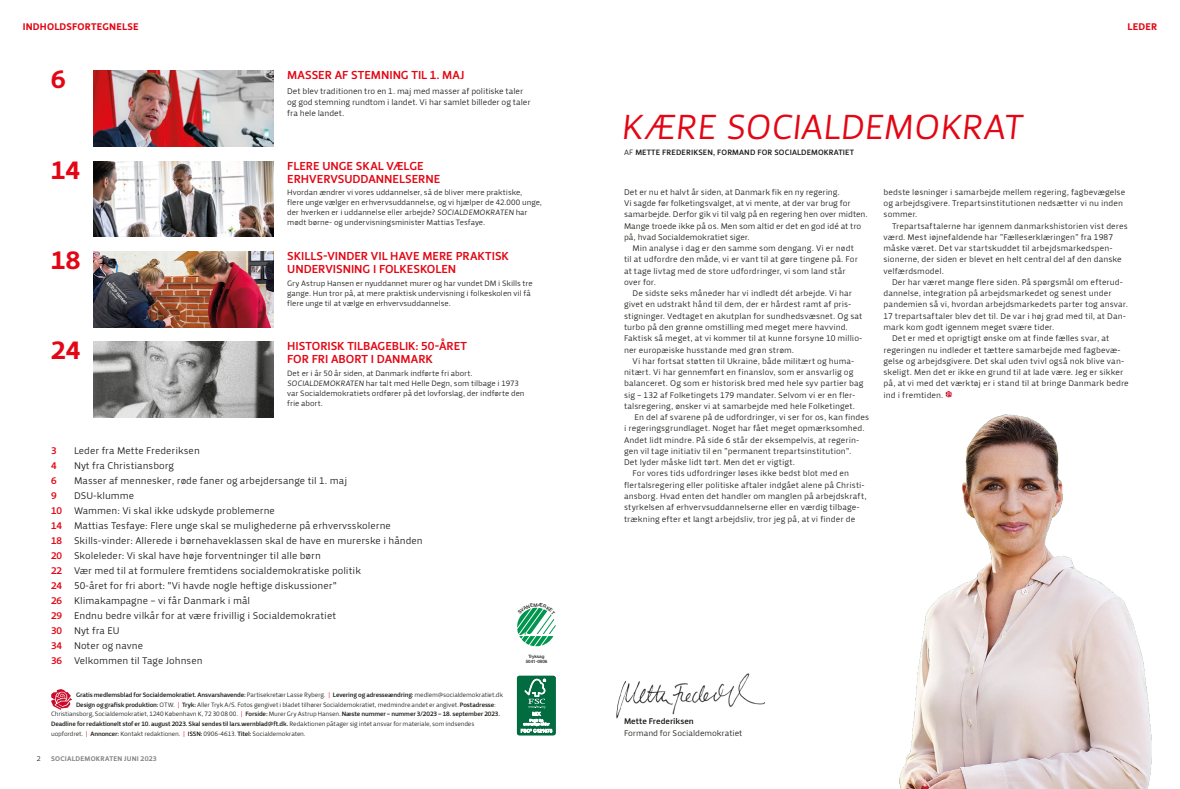
<style>
.page{position:relative;width:1180px;height:789px;background:#fff}
.page>*{position:absolute;margin:0;border:0;box-sizing:border-box;transform-origin:0 0}
.t1{font:italic 36px "Priva Pro One";letter-spacing:-.01em;color:#e30614}
.t2{font:26px "Priva Pro Four";color:#e30614}
.t3{font:12px/13px "Priva Pro Three";letter-spacing:-.005em;color:#e30614}
.t4{font:10px "Priva Pro One";color:#1d1d1b}
.t5{font:10px "Priva Pro Four";letter-spacing:.02em;color:#e30614}
.t6{font:10px "Priva Pro Three";color:#e30614}
.Brød_indryk{font:8.5px/11.2px "Priva Pro One";letter-spacing:.005em;color:#1d1d1b}
.Brød{font:8.5px/11.2px "Priva Pro One";letter-spacing:-.01em;color:#1d1d1b}
.Brød-2{font:8.5px "Priva Pro Three";letter-spacing:-.005em;color:#1d1d1b}
.t7{font:8px/10px "Priva Pro One";letter-spacing:-.01em;color:#1d1d1b}
.t8{font:8px "Priva Pro Three";letter-spacing:.015em;color:#1d1d1b}
.t9{font:7px "Priva Pro Four";letter-spacing:.035em;color:#878787}
.t10{font:7px "Priva Pro One";color:#1d1d1b}
.t11{font:6.5px/9.5px "Priva Pro One";letter-spacing:-.02em;color:#1d1d1b}
.t12{font:6.5px "Priva Pro Three";letter-spacing:-.025em;color:#1d1d1b}
.t13{font:500 4.5px/5.4px "Helvetica Neue LT Std";color:#1d1d1b;text-align:center}
.s1{font-style:italic}
.s2{font-family:"Priva Pro Three";color:#e30614}
.s3{font-family:"Priva Pro One"}
.s4{font-family:"Priva Pro One";color:#e30614}
.s5{font-family:"Priva Pro Three"}
.s6{color:#e30614}
</style>
<div class="page">
<img style="left:94px;top:161px;width:179px;height:76px">
<img style="left:94px;top:71px;width:179px;height:76px">
<img style="left:94px;top:251px;width:179px;height:76px">
<img style="left:94px;top:341px;width:179px;height:76px">
<svg style="left:51px;top:689px;width:21px;height:20px"></svg>
<img style="left:616px;top:673px;width:149px;height:46px">
<svg style="left:516px;top:675px;width:40px;height:60px;background:#378b69"></svg>
<img style="left:899px;top:391px;width:253px;height:397px">
<svg style="left:517px;top:607px;width:39px;height:40px"></svg>
<p class="t5" style="left:23px;top:20px;width:117px">INDHOLDSFORTEGNELSE</p>
<p class="t5" style="left:1127px;top:20px;width:31px">LEDER</p>
<p class="t2" style="left:51px;top:63px;width:16px">6</p>
<p class="t2" style="left:51px;top:153px;width:31px">14</p>
<p class="t2" style="left:51px;top:243px;width:31px">18</p>
<p class="t2" style="left:51px;top:333px;width:31px">24</p>
<p class="t3" style="left:287px;top:69px;width:179px">MASSER AF STEMNING TIL 1. MAJ</p>
<p class="Brød_indryk" style="left:287px;top:85px;width:245px">Det blev traditionen tro en 1. maj med masser af politiske taler og god stemning rundtom i landet. Vi har samlet billeder og taler fra hele landet.</p>
<p class="t3" style="left:287px;top:159px;width:155px">FLERE UNGE SKAL VÆLGE<br>ERHVERVSUDDANNELSERNE</p>
<p class="t7" style="left:287px;top:188px;width:256px">Hvordan ændrer vi vores uddannelser, så de bliver mere praktiske,<br>flere unge vælger en erhvervsuddannelse, og vi hjælper de 42.000 unge, der hverken er i uddannelse eller arbejde? <span class="s1">SOCIALDEMOKRATEN</span> har mødt børne- og undervisningsminister Mattias Tesfaye.</p>
<p class="t3" style="left:287px;top:249px;width:223px">SKILLS-VINDER VIL HAVE MERE PRAKTISK<br>UNDERVISNING I FOLKESKOLEN</p>
<p class="t7" style="left:287px;top:278px;width:247px">Gry Astrup Hansen er nyuddannet murer og har vundet DM i Skills tre gange. Hun tror på, at mere praktisk undervisning i folkeskolen vil få flere unge til at vælge en erhvervsuddannelse.</p>
<p class="t3" style="left:287px;top:339px;width:181px">HISTORISK TILBAGEBLIK: 50-ÅRET<br>FOR FRI ABORT I DANMARK</p>
<p class="t7" style="left:287px;top:368px;width:239px">Det er i år 50 år siden, at Danmark indførte fri abort.<br><span class="s1">SOCIALDEMOKRATEN</span> har talt med Helle Degn, som tilbage i 1973 var Socialdemokratiets ordfører på det lovforslag, der indførte den frie abort.</p>
<p class="t6" style="left:51px;top:443px;width:7px">3</p>
<p class="t4" style="left:74px;top:443px;width:127px">Leder fra Mette Frederiksen</p>
<p class="t6" style="left:51px;top:458px;width:7px">4</p>
<p class="t4" style="left:74px;top:458px;width:101px">Nyt fra Christiansborg</p>
<p class="t6" style="left:51px;top:473px;width:7px">6</p>
<p class="t4" style="left:74px;top:473px;width:274px">Masser af mennesker, røde faner og arbejdersange til 1. maj</p>
<p class="t6" style="left:51px;top:488px;width:7px">9</p>
<p class="t4" style="left:74px;top:488px;width:62px">DSU-klumme</p>
<p class="t4" style="left:51px;top:503px;width:225px"><span class="s2">10</span> Wammen: Vi skal ikke udskyde problemerne</p>
<p class="t4" style="left:51px;top:518px;width:341px"><span class="s2">14</span> Mattias Tesfaye: Flere unge skal se mulighederne på erhvervsskolerne</p>
<p class="t4" style="left:51px;top:533px;width:373px"><span class="s2">18</span> Skills-vinder: Allerede i børnehaveklassen skal de have en murerske i hånden</p>
<p class="t4" style="left:51px;top:548px;width:271px"><span class="s2">20</span> Skoleleder: Vi skal have høje forventninger til alle børn</p>
<p class="t4" style="left:51px;top:563px;width:311px"><span class="s2">22</span> Vær med til at formulere fremtidens socialdemokratiske politik</p>
<p class="t4" style="left:51px;top:578px;width:287px"><span class="s2">24</span> 50-året for fri abort: "Vi havde nogle heftige diskussioner"</p>
<p class="t4" style="left:51px;top:593px;width:201px"><span class="s2">26</span> Klimakampagne – vi får Danmark i mål</p>
<p class="t4" style="left:51px;top:608px;width:286px"><span class="s2">29</span> Endnu bedre vilkår for at være frivillig i Socialdemokratiet</p>
<p class="t4" style="left:51px;top:623px;width:70px"><span class="s2">30</span> Nyt fra EU</p>
<p class="t4" style="left:51px;top:638px;width:94px"><span class="s2">34</span> Noter og navne</p>
<p class="t4" style="left:51px;top:653px;width:153px"><span class="s2">36</span> Velkommen til Tage Johnsen</p>
<p class="t12" style="left:76px;top:690px;width:428px">Gratis medlemsblad for Socialdemokratiet. Ansvarshavende: <span class="s3">Partisekretær Lasse Ryberg.</span> <span class="s4">|</span> Levering og adresseændring: <span class="s3">medlem@socialdemokratiet.dk</span></p>
<p class="t11" style="left:51px;top:699px;width:450px;text-indent:25px"><span class="s5">Design og grafisk produktion:</span> OTW. <span class="s6">|</span> <span class="s5">Tryk:</span> Aller Tryk A/S. Fotos gengivet i bladet tilhører Socialdemokratiet, medmindre andet er angivet. <span class="s5">Postadresse</span>:<br>Christiansborg, Socialdemokratiet, 1240 København K, 72 30 08 00. <span class="s6">|</span> <span class="s5">Forside:</span> Murer Gry Astrup Hansen. <span class="s5">Næste nummer – nummer 3/2023 – 18. september 2023.</span></p>
<p class="t12" style="left:51px;top:719px;width:425px">Deadline for redaktionelt stof er 10. august 2023. Skal sendes til lars.wernblad@ft.dk. <span class="s3">Redaktionen påtager sig intet ansvar for materiale, som indsendes</span></p>
<p class="t11" style="left:51px;top:728px;width:256px">uopfordret. <span class="s6">|</span> <span class="s5">Annoncer:</span> Kontakt redaktionen. <span class="s6">|</span> <span class="s5">ISSN:</span> 0906-4613. <span class="s5">Titel:</span> Socialdemokraten.</p>
<p class="t10" style="left:37px;top:753px;width:5px">2</p>
<p class="t9" style="left:51px;top:753px;width:107px">SOCIALDEMOKRATEN JUNI 2023</p>
<p class="t13" style="left:525px;top:653px;width:23px">Tryksag<br>5041-0806</p>
<p class="t1" style="left:620px;top:104px;width:403px">KÆRE SOCIALDEMOKRAT</p>
<p class="t8" style="left:624px;top:147px;width:231px"><span class="s3">AF</span> METTE FREDERIKSEN, FORMAND FOR SOCIALDEMOKRATIET</p>
<p class="Brød" style="left:624px;top:186px;width:245px">Det er nu et halvt år siden, at Danmark fik en ny regering.<br>Vi sagde før folketingsvalget, at vi mente, at der var brug for samarbejde. Derfor gik vi til valg på en regering hen over midten.<br>Mange troede ikke på os. Men som altid er det en god idé at tro på, hvad Socialdemokratiet siger.</p>
<p class="Brød_indryk" style="left:624px;top:242px;width:235px;text-indent:9px">Min analyse i dag er den samme som dengang. Vi er nødt til at udfordre den måde, vi er vant til at gøre tingene på. For at tage livtag med de store udfordringer, vi som land står over for.</p>
<p class="Brød_indryk" style="left:624px;top:287px;width:240px;text-indent:9px">De sidste seks måneder har vi indledt dét arbejde. Vi har givet en udstrakt hånd til dem, der er hårdest ramt af pris&shy;stigninger. Vedtaget en akutplan for sundhedsvæsnet. Og sat turbo på den grønne omstilling med meget mere havvind.<br>Faktisk så meget, at vi kommer til at kunne forsyne 10 millio&shy;ner europæiske husstande med grøn strøm.</p>
<p class="Brød_indryk" style="left:624px;top:355px;width:241px;text-indent:9px">Vi har fortsat støtten til Ukraine, både militært og huma&shy;nitært. Vi har gennemført en finanslov, som er ansvarlig og balanceret. Og som er historisk bred med hele syv partier bag sig – 132 af Folketingets 179 mandater. Selvom vi er en fler&shy;talsregering, ønsker vi at samarbejde med hele Folketinget.</p>
<p class="Brød_indryk" style="left:624px;top:411px;width:247px;text-indent:11px">En del af svarene på de udfordringer, vi ser for os, kan findes i regeringsgrundlaget. Noget har fået meget opmærksomhed.<br>Andet lidt mindre. På side 6 står der eksempelvis, at regerin&shy;gen vil tage initiativ til en ”permanent trepartsinstitution”.<br>Det lyder måske lidt tørt. Men det er vigtigt.</p>
<p class="Brød_indryk" style="left:624px;top:467px;width:244px;text-indent:9px">For vores tids udfordringer løses ikke bedst blot med en flertalsregering eller politiske aftaler indgået alene på Christi&shy;ansborg. Hvad enten det handler om manglen på arbejdskraft, styrkelsen af erhvervsuddannelserne eller en værdig tilbage&shy;trækning efter et langt arbejdsliv, tror jeg på, at vi finder de</p>
<p class="Brød_indryk" style="left:883px;top:186px;width:243px">bedste løsninger i samarbejde mellem regering, fagbevægelse og arbejdsgivere. Trepartsinstitutionen nedsætter vi nu inden sommer.</p>
<p class="Brød_indryk" style="left:883px;top:220px;width:246px;text-indent:9px">Trepartsaftalerne har igennem danmarkshistorien vist deres værd. Mest iøjnefaldende har ”Fælleserklæringen” fra 1987 måske været. Det var startskuddet til arbejdsmarkedspen&shy;sionerne, der siden er blevet en helt central del af den danske velfærdsmodel.</p>
<p class="Brød_indryk" style="left:883px;top:276px;width:246px;text-indent:9px">Der har været mange flere siden. På spørgsmål om efterud&shy;dannelse, integration på arbejdsmarkedet og senest under pandemien så vi, hvordan arbejdsmarkedets parter tog ansvar.<br>17 trepartsaftaler blev det til. De var i høj grad med til, at Dan&shy;mark kom godt igennem meget svære tider.</p>
<p class="Brød_indryk" style="left:883px;top:332px;width:247px;text-indent:9px">Det er med et oprigtigt ønske om at finde fælles svar, at regeringen nu indleder et tættere samarbejde med fagbevæ&shy;gelse og arbejdsgivere. Det skal uden tvivl også nok blive van&shy;skeligt. Men det er ikke en grund til at lade være. Jeg er sikker på, at vi med det værktøj er i stand til at bringe Danmark bedre ind i fremtiden.</p>
<p class="Brød-2" style="left:624px;top:715px;width:71px">Mette Frederiksen</p>
<p class="Brød" style="left:624px;top:726px;width:120px">Formand for Socialdemokratiet</p>
</div>
